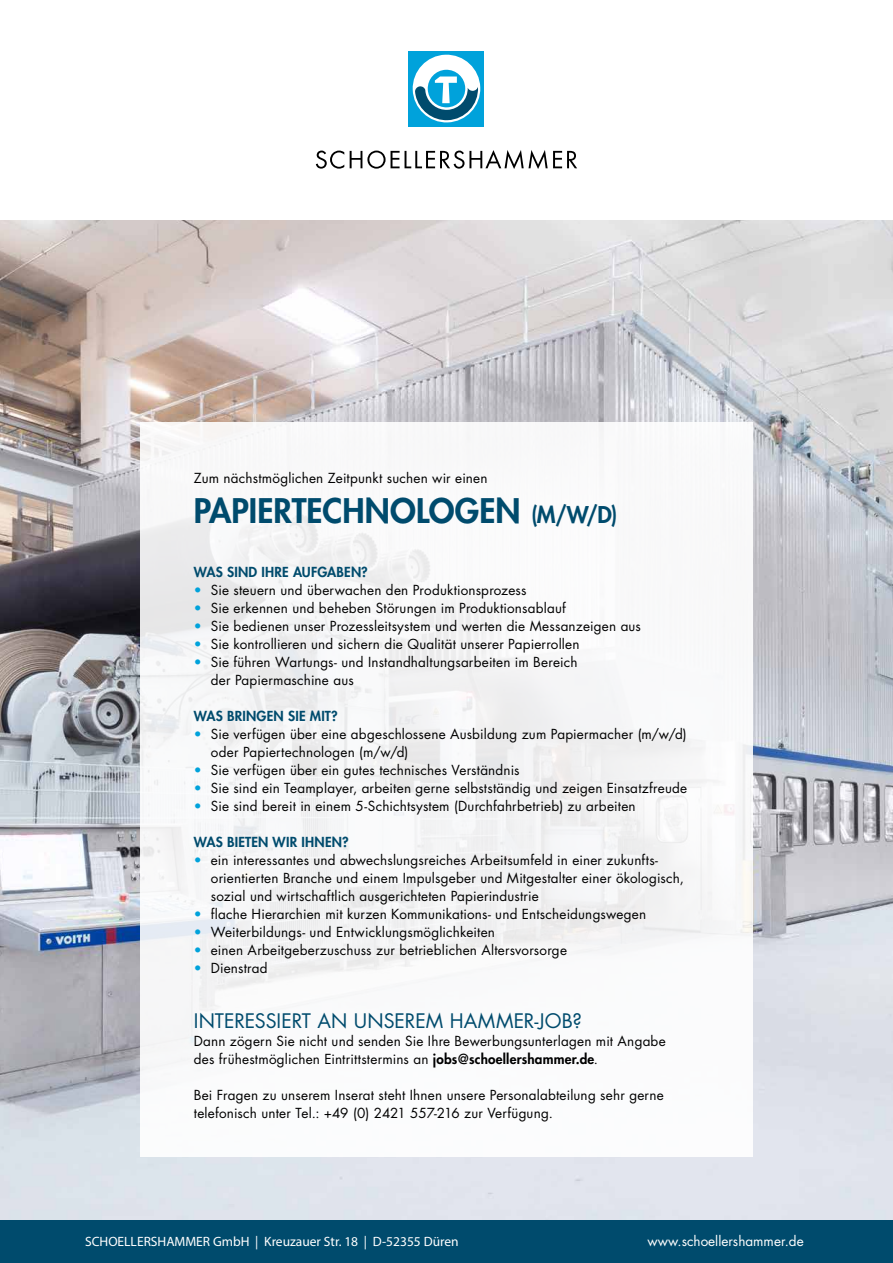
<style>
.page{position:relative;width:893px;height:1263px;background:#fff}
.page>*{position:absolute;margin:0;border:0;box-sizing:border-box;transform-origin:0 0}
.t1{font:800 33px "Futura";color:#004b6d}
.t2{font:19.5px "Futura";letter-spacing:.005em;color:#004b6d}
.t3{font:13.5px/18px "Futura";letter-spacing:.015em;color:#000}
.t4{font:800 13.5px "Futura";letter-spacing:.015em;color:#004b6d}
.t5{font:13.5px "Myriad Pro";color:#fff}
.t6{font:13.5px "Futura";color:#fff}
.s1{font-size:22.5px}
.s2{color:#00a2db}
.s3{font-weight:800}
</style>
<div class="page">
<img style="left:0;top:220px;width:893px;height:1000px">
<svg style="left:316px;top:151px;width:28px;height:18px"></svg>
<svg style="left:350px;top:150px;width:227px;height:19px"></svg>
<div style="left:408px;top:51px;width:76px;height:76px;background:#00a2db"></div>
<svg style="left:412px;top:54px;width:69px;height:69px"></svg>
<div style="left:0;top:1220px;width:893px;height:43px;background:#004b6d"></div>
<div style="left:140px;top:422px;width:613px;height:734px;background:linear-gradient(to right,#f4f5f6,#f9f9f9)"></div>
<p class="t3" style="left:194px;top:469px;width:295px">Zum nächstmöglichen Zeitpunkt suchen wir einen</p>
<h1 class="t1" style="left:194px;top:488px;width:425px">PAPIERTECHNOLOGEN <span class="s1">(M/W/D)</span></h1>
<p class="t4" style="left:194px;top:563px;width:175px">WAS SIND IHRE AUFGABEN?</p>
<p class="t3" style="left:194px;top:581px;width:334px"><span class="s2">•</span> Sie steuern und überwachen den Produktionsprozess</p>
<p class="t3" style="left:194px;top:599px;width:373px"><span class="s2">•</span> Sie erkennen und beheben Störungen im Produktionsablauf</p>
<p class="t3" style="left:194px;top:617px;width:449px"><span class="s2">•</span> Sie bedienen unser Prozessleitsystem und werten die Messanzeigen aus</p>
<p class="t3" style="left:194px;top:635px;width:387px"><span class="s2">•</span> Sie kontrollieren und sichern die Qualität unserer Papierrollen</p>
<p class="t3" style="left:211px;top:653px;width:368px;text-indent:-17px"><span class="s2">•</span> Sie führen Wartungs- und Instandhaltungsarbeiten im Bereich der Papiermaschine aus</p>
<p class="t4" style="left:194px;top:707px;width:146px">WAS BRINGEN SIE MIT?</p>
<p class="t3" style="left:211px;top:725px;width:477px;text-indent:-17px"><span class="s2">•</span> Sie verfügen über eine abgeschlossene Ausbildung zum Papiermacher (m/w/d) oder Papiertechnologen (m/w/d)</p>
<p class="t3" style="left:194px;top:761px;width:327px"><span class="s2">•</span> Sie verfügen über ein gutes technisches Verständnis</p>
<p class="t3" style="left:194px;top:779px;width:495px"><span class="s2">•</span> Sie sind ein Teamplayer, arbeiten gerne selbstständig und zeigen Einsatzfreude</p>
<p class="t3" style="left:194px;top:797px;width:443px"><span class="s2">•</span> Sie sind bereit in einem 5-Schichtsystem (Durchfahrbetrieb) zu arbeiten</p>
<p class="t4" style="left:194px;top:832px;width:156px">WAS BIETEN WIR IHNEN?</p>
<p class="t3" style="left:211px;top:851px;width:475px;text-indent:-17px"><span class="s2">•</span> ein interessantes und abwechslungsreiches Arbeitsumfeld in einer zukunfts&shy;orientierten Branche und einem Impulsgeber und Mitgestalter einer ökologisch, sozial und wirtschaftlich ausgerichteten Papierindustrie</p>
<p class="t3" style="left:194px;top:905px;width:454px"><span class="s2">•</span> flache Hierarchien mit kurzen Kommunikations- und Entscheidungswegen</p>
<p class="t3" style="left:194px;top:923px;width:303px"><span class="s2">•</span> Weiterbildungs- und Entwicklungsmöglichkeiten</p>
<p class="t3" style="left:194px;top:941px;width:375px"><span class="s2">•</span> einen Arbeitgeberzuschuss zur betrieblichen Altersvorsorge</p>
<p class="t3" style="left:194px;top:959px;width:75px"><span class="s2">•</span> Dienstrad</p>
<h2 class="t2" style="left:194px;top:1008px;width:390px">INTERESSIERT AN UNSEREM HAMMER-JOB?</h2>
<p class="t3" style="left:194px;top:1032px;width:473px">Dann zögern Sie nicht und senden Sie Ihre Bewerbungsunterlagen mit Angabe des frühestmöglichen Eintrittstermins an <span class="s3">jobs@schoellershammer.de</span>.</p>
<p class="t3" style="left:194px;top:1086px;width:471px">Bei Fragen zu unserem Inserat steht Ihnen unsere Personalabteilung sehr gerne telefonisch unter Tel.: +49 (0) 2421 557-216 zur Verfügung.</p>
<p class="t5" style="left:85px;top:1233px;width:375px">SCHOELLERSHAMMER GmbH | Kreuzauer Str. 18 | D-52355 Düren</p>
<p class="t6" style="left:648px;top:1232px;width:158px">www.schoellershammer.de</p>
</div>
